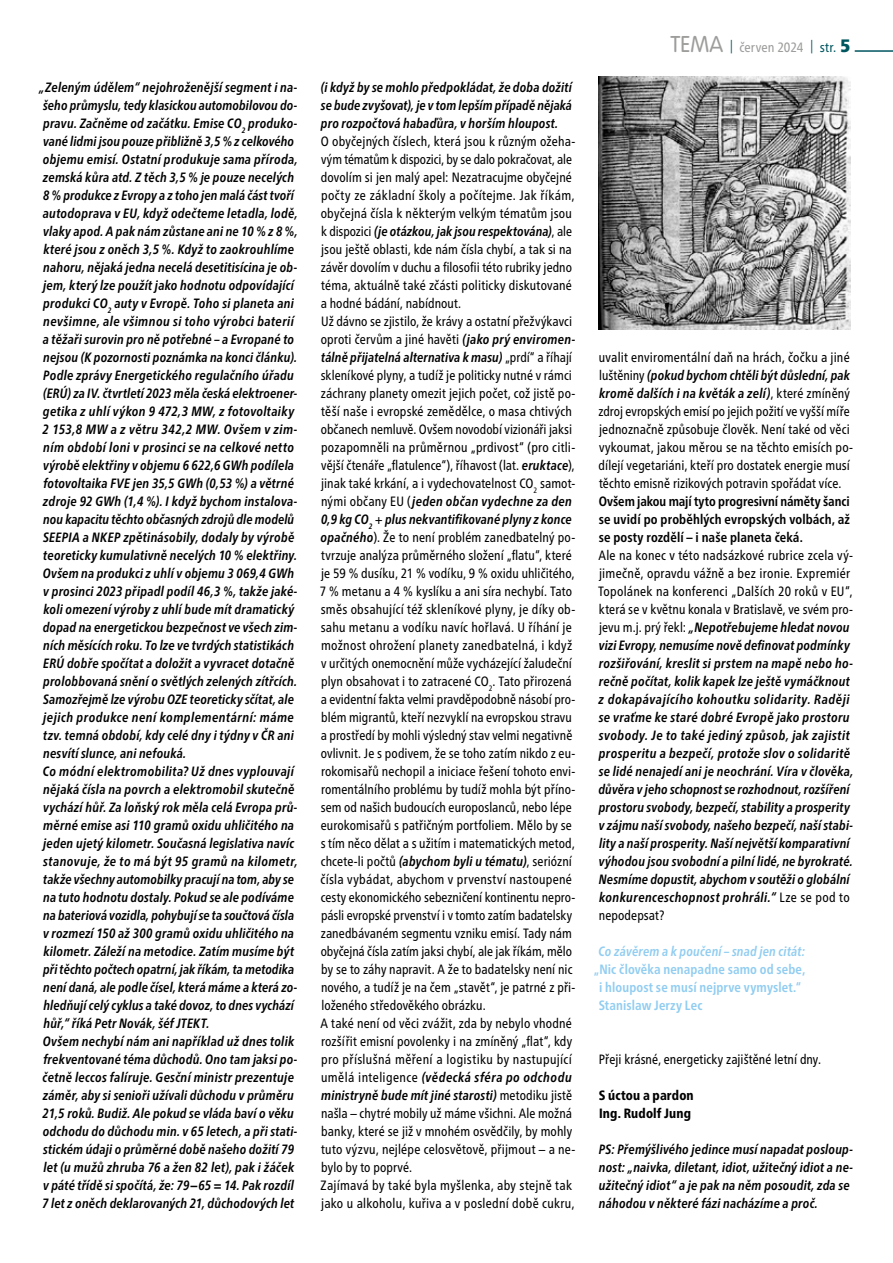
<style>
.page{position:relative;width:893px;height:1263px;background:#fff}
.page>*{position:absolute;margin:0;border:0;box-sizing:border-box;transform-origin:0 0}
.t1{font:italic 700 condensed 13.5px/18px "Frutiger Neue LT Pro";letter-spacing:.015em;color:#000;scale:.96 1}
.t2{font:condensed 13.5px/18px "Frutiger Neue LT Pro";letter-spacing:.01em;color:#000}
.t3{font:700 condensed 13.5px/18px "Frutiger Neue LT Pro";letter-spacing:.01em;color:#000;text-align:justify;scale:.95 1}
.t4{font:700 condensed 13.5px/18px "Frutiger Neue LT Pro";letter-spacing:.01em;color:#91cdf1;scale:.96 1}
.t5{font:condensed 13.5px "Frutiger Neue LT Pro";letter-spacing:.01em;color:#000;scale:.96 1}
.t6{font:italic 700 condensed 13.5px "Frutiger Neue LT Pro";letter-spacing:.01em;color:#91cdf1;scale:.96 1}
.t7{font:800 condensed 13.5px/18px "Frutiger Neue LT Pro";letter-spacing:.01em;color:#000;scale:.96 1}
.t8{font:condensed 13.5px "Frutiger Neue LT Pro";letter-spacing:.005em;color:#9d9d9c}
.s1{font-weight:700;font-style:italic}
.s2{font-family:"VAG Rundschrift D";font-weight:300;font-stretch:normal;font-size:24px}
.s3{font-family:"Myriad Pro";color:#00555f}
.s4{color:#00555f}
.s5{font-weight:900;font-size:18px;color:#00555f}
.s6{font-weight:400;font-style:normal}
</style>
<div class="page">
<img style="left:598px;top:77px;width:252px;height:252px">
<hr style="left:855px;top:50px;width:38px;height:2px;background:#00555f">
<p class="t1" style="left:39px;top:78px;width:271px">„Zeleným údělem“ nejohroženější segment i na&shy;šeho průmyslu, tedy klasickou automobilovou do&shy;pravu. Začněme od začátku. Emise CO<sub>2</sub> produko&shy;vané lidmi jsou pouze přibližně 3,5 % z celkového objemu emisí. Ostatní produkuje sama příroda, zemská kůra atd. Z těch 3,5 % je pouze necelých 8 % produkce z Evropy a z toho jen malá část tvoří autodoprava v EU, když odečteme letadla, lodě, vlaky apod. A pak nám zůstane ani ne 10 % z 8 %, které jsou z oněch 3,5 %. Když to zaokrouhlíme nahoru, nějaká jedna necelá desetitisícina je ob&shy;jem, který lze použít jako hodnotu odpovídající produkci CO<sub>2</sub> auty v Evropě. Toho si planeta ani nevšimne, ale všimnou si toho výrobci baterií a těžaři surovin pro ně potřebné – a Evropané to nejsou (K pozornosti poznámka na konci článku).<br>Podle zprávy Energetického regulačního úřadu (ERÚ) za IV. čtvrtletí 2023 měla česká elektroener&shy;getika z uhlí výkon 9 472,3 MW, z fotovoltaiky 2 153,8 MW a z větru 342,2 MW. Ovšem v zim&shy;ním období loni v prosinci se na celkové netto výrobě elektřiny v objemu 6 622,6 GWh podílela fotovoltaika FVE jen 35,5 GWh (0,53 %) a větrné zdroje 92 GWh (1,4 %). I když bychom instalova&shy;nou kapacitu těchto občasných zdrojů dle modelů SEEPIA a NKEP zpětinásobily, dodaly by výrobě teoreticky kumulativně necelých 10 % elektřiny.<br>Ovšem na produkci z uhlí v objemu 3 069,4 GWh v prosinci 2023 připadl podíl 46,3 %, takže jaké&shy;koli omezení výroby z uhlí bude mít dramatický dopad na energetickou bezpečnost ve všech zim&shy;ních měsících roku. To lze ve tvrdých statistikách ERÚ dobře spočítat a doložit a vyvracet dotačně prolobbovaná snění o světlých zelených zítřcích.<br>Samozřejmě lze výrobu OZE teoreticky sčítat, ale jejich produkce není komplementární: máme tzv. temná období, kdy celé dny i týdny v ČR ani nesvítí slunce, ani nefouká.<br>Co módní elektromobilita? Už dnes vyplouvají nějaká čísla na povrch a elektromobil skutečně vychází hůř. Za loňský rok měla celá Evropa prů&shy;měrné emise asi 110 gramů oxidu uhličitého na jeden ujetý kilometr. Současná legislativa navíc stanovuje, že to má být 95 gramů na kilometr, takže všechny automobilky pracují na tom, aby se na tuto hodnotu dostaly. Pokud se ale podíváme na bateriová vozidla, pohybují se ta součtová čísla v rozmezí 150 až 300 gramů oxidu uhličitého na kilometr. Záleží na metodice. Zatím musíme být při těchto počtech opatrní, jak říkám, ta metodika není daná, ale podle čísel, která máme a která zo&shy;hledňují celý cyklus a také dovoz, to dnes vychází hůř,“ říká Petr Novák, šéf JTEKT.<br>Ovšem nechybí nám ani například už dnes tolik frekventované téma důchodů. Ono tam jaksi po&shy;četně leccos falíruje. Gesční ministr prezentuje záměr, aby si senioři užívali důchodu v průměru 21,5 roků. Budiž. Ale pokud se vláda baví o věku odchodu do důchodu min. v 65 letech, a při stati&shy;stickém údaji o průměrné době našeho dožití 79 let (u mužů zhruba 76 a žen 82 let), pak i žáček v páté třídě si spočítá, že: 79−65 = 14. Pak rozdíl 7 let z oněch deklarovaných 21, důchodových let</p>
<p class="t1" style="left:321px;top:78px;width:263px;text-align:justify">(i když by se mohlo předpokládat, že doba dožití se bude zvyšovat), je v tom lepším případě nějaká pro rozpočtová habaďůra, v horším hloupost.</p>
<p class="t2" style="left:320px;top:133px;width:257px">O obyčejných číslech, která jsou k různým ožeha&shy;vým tématům k dispozici, by se dalo pokračovat, ale dovolím si jen malý apel: Nezatracujme obyčejné počty ze základní školy a počítejme. Jak říkám, obyčejná čísla k některým velkým tématům jsou k dispozici <span class="s1">(je otázkou, jak jsou respektována)</span>, ale jsou ještě oblasti, kde nám čísla chybí, a tak si na závěr dovolím v duchu a filosofii této rubriky jedno téma, aktuálně také zčásti politicky diskutované a hodné bádání, nabídnout.<br>Už dávno se zjistilo, že krávy a ostatní přežvýkavci oproti červům a jiné havěti <span class="s1">(jako prý enviromen&shy;tálně přijatelná alternativa k masu)</span> „prdí“ a říhají skleníkové plyny, a tudíž je politicky nutné v rámci záchrany planety omezit jejich počet, což jistě po&shy;těší naše i evropské zemědělce, o masa chtivých občanech nemluvě. Ovšem novodobí vizionáři jaksi pozapomněli na průměrnou „prdivost“ (pro citli&shy;vější čtenáře „flatulence“), říhavost (lat. <span class="s1">eruktace</span>), jinak také krkání, a i vydechovatelnost CO<sub>2</sub> samot&shy;nými občany EU (<span class="s1">jeden občan vydechne za den 0,9 kg CO</span><sub>2</sub> + <span class="s1">plus nekvantifikované plyny z konce opačného</span>). Že to není problém zanedbatelný po&shy;tvrzuje analýza průměrného složení „flatu“, které je 59 % dusíku, 21 % vodíku, 9 % oxidu uhličitého, 7 % metanu a 4 % kyslíku a ani síra nechybí. Tato směs obsahující též skleníkové plyny, je díky ob&shy;sahu metanu a vodíku navíc hořlavá. U říhání je možnost ohrožení planety zanedbatelná, i když v určitých onemocnění může vycházející žaludeční plyn obsahovat i to zatracené CO<sub>2</sub>. Tato přirozená a evidentní fakta velmi pravděpodobně násobí pro&shy;blém migrantů, kteří nezvyklí na evropskou stravu a prostředí by mohli výsledný stav velmi negativně ovlivnit. Je s podivem, že se toho zatím nikdo z eu&shy;rokomisařů nechopil a iniciace řešení tohoto envi&shy;romentálního problému by tudíž mohla být příno&shy;sem od našich budoucích europoslanců, nebo lépe eurokomisařů s patřičným portfoliem. Mělo by se s tím něco dělat a s užitím i matematických metod, chcete-li počtů <span class="s1">(abychom byli u tématu)</span>, seriózní čísla vybádat, abychom v prvenství nastoupené cesty ekonomického sebezničení kontinentu nepro&shy;pásli evropské prvenství i v tomto zatím badatelsky zanedbávaném segmentu vzniku emisí. Tady nám obyčejná čísla zatím jaksi chybí, ale jak říkám, mělo by se to záhy napravit. A že to badatelsky není nic nového, a tudíž je na čem „stavět“, je patrné z při&shy;loženého středověkého obrázku.<br>A také není od věci zvážit, zda by nebylo vhodné rozšířit emisní povolenky i na zmíněný „flat“, kdy pro příslušná měření a logistiku by nastupující umělá inteligence <span class="s1">(vědecká sféra po odchodu ministryně bude mít jiné starosti)</span> metodiku jistě našla – chytré mobily už máme všichni. Ale možná banky, které se již v mnohém osvědčily, by mohly tuto výzvu, nejlépe celosvětově, přijmout – a ne&shy;bylo by to poprvé.<br>Zajímavá by také byla myšlenka, aby stejně tak jako u alkoholu, kuřiva a v poslední době cukru,</p>
<p class="t8" style="left:671px;top:39px;width:181px"><span class="s2">TEMA</span> <span class="s3">|</span> červen 2024 <span class="s3">|</span> <span class="s4">str.</span> <span class="s5">5</span></p>
<p class="t2" style="left:599px;top:349px;width:256px">uvalit enviromentální daň na hrách, čočku a jiné luštěniny <span class="s1">(pokud bychom chtěli být důslední, pak kromě dalších i na květák a zelí)</span>, které zmíněný zdroj evropských emisí po jejich požití ve vyšší míře jednoznačně způsobuje člověk. Není také od věci vykoumat, jakou měrou se na těchto emisích po&shy;dílejí vegetariáni, kteří pro dostatek energie musí těchto emisně rizikových potravin spořádat více.</p>
<p class="t3" style="left:599px;top:493px;width:266px">Ovšem jakou mají tyto progresivní náměty šanci se uvidí po proběhlých evropských volbách, až se posty rozdělí – i naše planeta čeká.</p>
<p class="t1" style="left:598px;top:546px;width:267px"><span class="s6">Ale na konec v této nadsázkové rubrice zcela vý&shy;jimečně, opravdu vážně a bez ironie. Expremiér Topolánek na konferenci „Dalších 20 roků v EU“, která se v květnu konala v Bratislavě, ve svém pro&shy;jevu m.j. prý řekl:</span> „Nepotřebujeme hledat novou vizi Evropy, nemusíme nově definovat podmínky rozšiřování, kreslit si prstem na mapě nebo ho&shy;rečně počítat, kolik kapek lze ještě vymáčknout z dokapávajícího kohoutku solidarity. Raději se vraťme ke staré dobré Evropě jako prostoru svobody. Je to také jediný způsob, jak zajistit prosperitu a bezpečí, protože slov o solidaritě se lidé nenajedí ani je neochrání. Víra v člověka, důvěra v jeho schopnost se rozhodnout, rozšíření prostoru svobody, bezpečí, stability a prosperity v zájmu naší svobody, našeho bezpečí, naší stabi&shy;lity a naší prosperity. Naší největší komparativní výhodou jsou svobodní a pilní lidé, ne byrokraté.<br>Nesmíme dopustit, abychom v soutěži o globální konkurenceschopnost prohráli.“ <span class="s6">Lze se pod to nepodepsat?</span></p>
<p class="t6" style="left:598px;top:944px;width:217px">Co závěrem a k poučení – snad jen citát:</p>
<p class="t4" style="left:599px;top:961px;width:217px;text-indent:-5px">„Nic člověka nenapadne samo od sebe, i hloupost se musí nejprve vymyslet.“<br>Stanislaw Jerzy Lec</p>
<p class="t5" style="left:599px;top:1052px;width:233px">Přeji krásné, energeticky zajištěné letní dny.</p>
<p class="t7" style="left:599px;top:1086px;width:100px">S úctou a pardon<br>Ing. Rudolf Jung</p>
<p class="t1" style="left:599px;top:1140px;width:266px">PS: Přemýšlivého jedince musí napadat posloup&shy;nost: „naivka, diletant, idiot, užitečný idiot a ne&shy;užitečný idiot“ a je pak na něm posoudit, zda se náhodou v některé fázi nacházíme a proč.</p>
</div>
